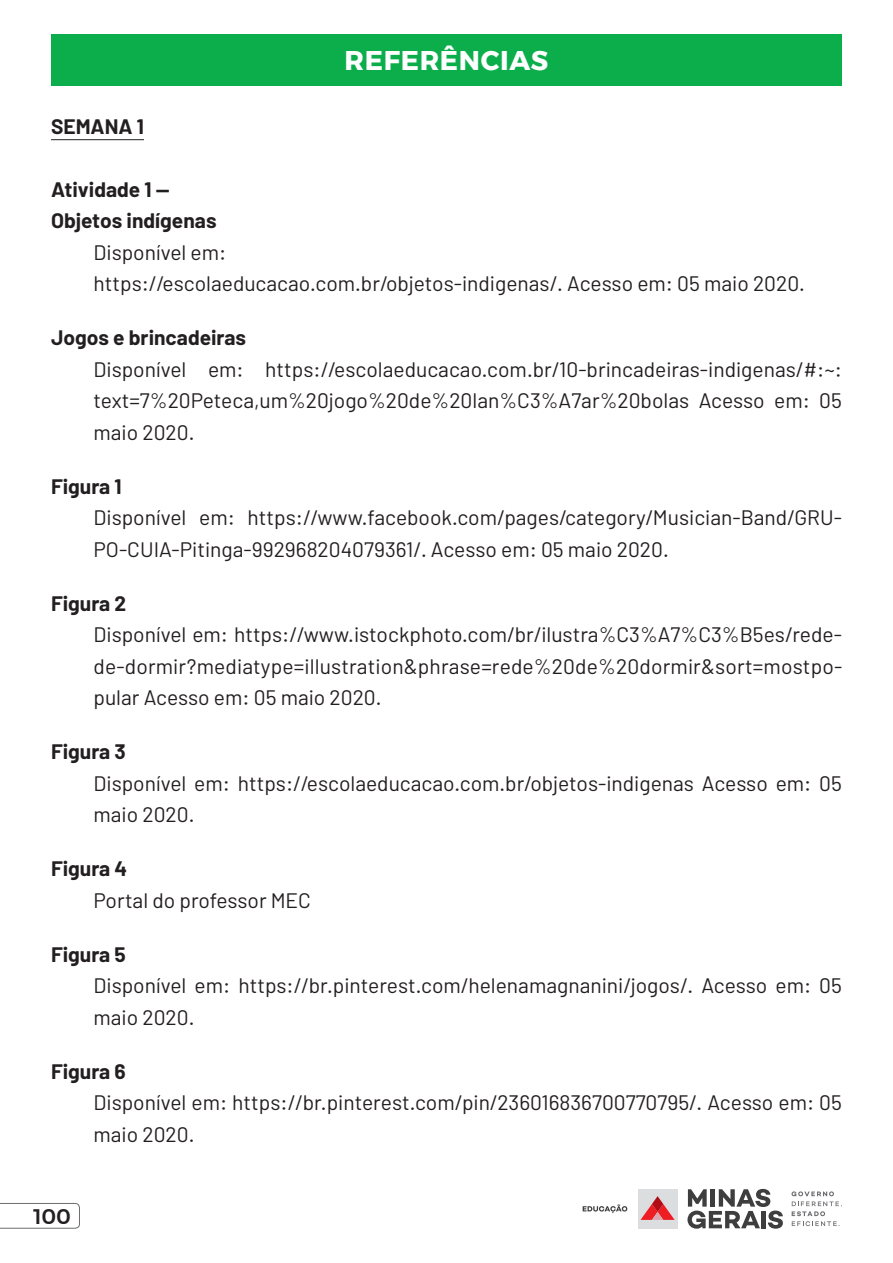
<style>
.page{position:relative;width:893px;height:1263px;background:#fff}
.page>*{position:absolute;margin:0;border:0;box-sizing:border-box;transform-origin:0 0}
.t1{font:700 27px "Montserrat";letter-spacing:.025em;color:#fff}
.t2{font:21px/31.5px "Barlow";color:#231f20}
.t3{font:700 21px/31.5px "Barlow";color:#231f20}
.t4{font:500 21px "Montserrat";color:#231f20}
</style>
<div class="page">
<svg style="left:0;top:1203px;width:80px;height:26px"></svg>
<div style="left:638px;top:1189px;width:39px;height:39px;background:#dcdddf"></div>
<svg style="left:640px;top:1196px;width:35px;height:24px"></svg>
<svg style="left:687px;top:1189px;width:96px;height:40px"></svg>
<svg style="left:791px;top:1191px;width:51px;height:35px"></svg>
<svg style="left:583px;top:1204px;width:44px;height:9px"></svg>
<hr style="left:51px;top:139px;width:93px;height:1px;background:#231f20">
<div style="left:51px;top:34px;width:791px;height:51px;background:#0cae4c"></div>
<p class="t3" style="left:51px;top:110px;width:94px">SEMANA 1</p>
<p class="t1" style="left:345px;top:39px;width:205px">REFERÊNCIAS</p>
<p class="t3" style="left:51px;top:173px;width:167px">Atividade 1 —<br>Objetos indígenas</p>
<p class="t2" style="left:94px;top:236px;width:713px">Disponível em:<br>https://escolaeducacao.com.br/objetos-indigenas/. Acesso em: 05 maio 2020.</p>
<p class="t3" style="left:51px;top:322px;width:197px">Jogos e brincadeiras</p>
<p class="t2" style="left:94px;top:353px;width:750px;text-align:justify">Disponível em: https://escolaeducacao.com.br/10-brincadeiras-indigenas/#:~: text=7%20Peteca,um%20jogo%20de%20lan%C3%A7ar%20bolas Acesso em: 05 maio 2020.</p>
<p class="t3" style="left:51px;top:470px;width:72px">Figura 1</p>
<p class="t2" style="left:94px;top:501px;width:750px">Disponível em: https://www.facebook.com/pages/category/Musician-Band/GRU-<br>PO-CUIA-Pitinga-992968204079361/. Acesso em: 05 maio 2020.</p>
<p class="t3" style="left:51px;top:587px;width:77px">Figura 2</p>
<p class="t2" style="left:94px;top:618px;width:750px;text-align:justify">Disponível em: https://www.istockphoto.com/br/ilustra%C3%A7%C3%B5es/rede&shy;de-dormir?mediatype=illustration&amp;phrase=rede%20de%20dormir&amp;sort=mostpo&shy;pular Acesso em: 05 maio 2020.</p>
<p class="t3" style="left:51px;top:736px;width:76px">Figura 3</p>
<p class="t2" style="left:94px;top:767px;width:750px">Disponível em: https://escolaeducacao.com.br/objetos-indigenas Acesso em: 05 maio 2020.</p>
<p class="t3" style="left:51px;top:853px;width:78px">Figura 4</p>
<p class="t2" style="left:94px;top:884px;width:219px">Portal do professor MEC</p>
<p class="t3" style="left:51px;top:938px;width:76px">Figura 5</p>
<p class="t2" style="left:94px;top:969px;width:750px">Disponível em: https://br.pinterest.com/helenamagnanini/jogos/. Acesso em: 05 maio 2020.</p>
<p class="t3" style="left:51px;top:1055px;width:76px">Figura 6</p>
<p class="t2" style="left:94px;top:1086px;width:750px">Disponível em: https://br.pinterest.com/pin/236016836700770795/. Acesso em: 05 maio 2020.</p>
<p class="t4" style="left:33px;top:1200px;width:39px">100</p>
</div>
